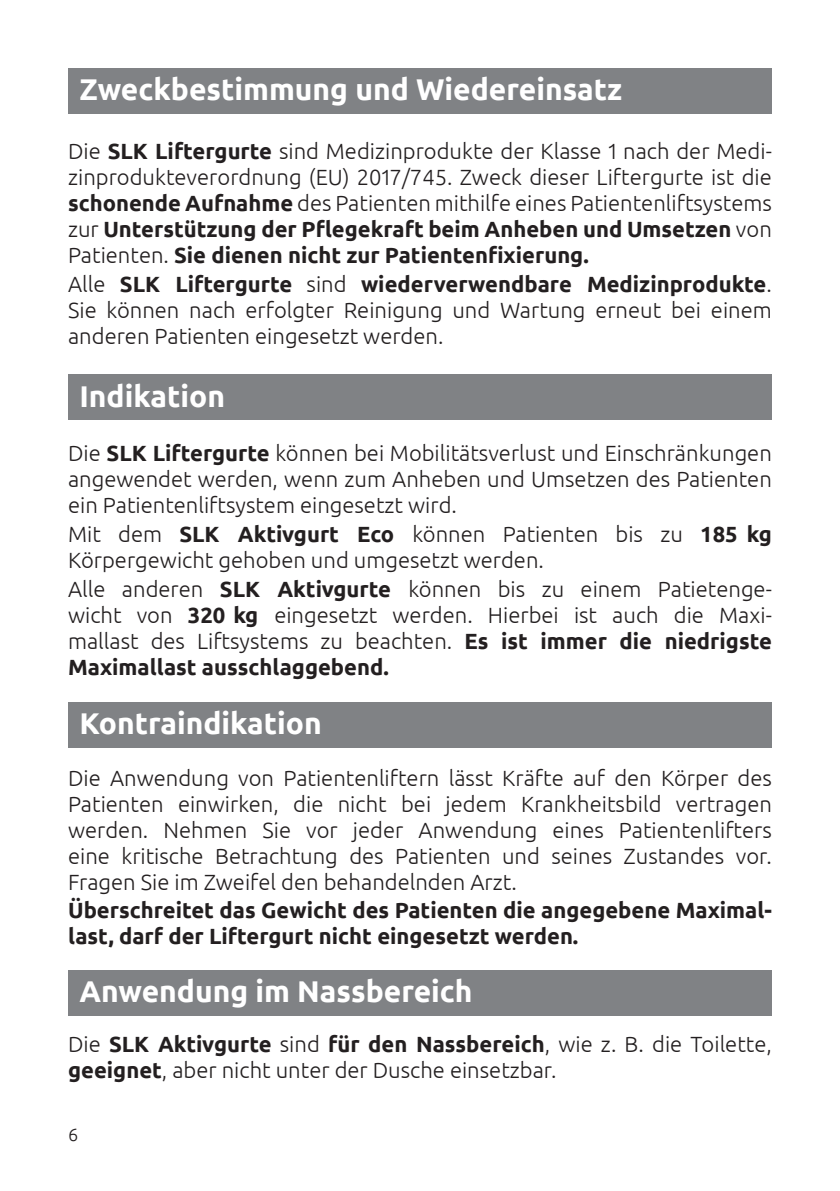
<style>
.page{position:relative;width:840px;height:1191px;background:#fff}
.page>*{position:absolute;margin:0;border:0;box-sizing:border-box;transform-origin:0 0}
.Headline_1{font:700 30px "Ubuntu";color:#fff}
.t1{font:300 22px/26px "Ubuntu";color:#231f20;text-align:justify}
.t2{font:700 22px/26px "Ubuntu";color:#231f20}
.t3{font:300 18px "Ubuntu";color:#231f20}
.s1{font-weight:700}
</style>
<div class="page">
<div style="left:68px;top:68px;width:703px;height:45px;background:#808285"></div>
<div style="left:68px;top:374px;width:703px;height:46px;background:#808285"></div>
<div style="left:68px;top:702px;width:703px;height:45px;background:#808285"></div>
<div style="left:68px;top:969px;width:703px;height:46px;background:#808285"></div>
<p class="Headline_1" style="left:79px;top:71px;width:544px">Zweckbestimmung und Wiedereinsatz</p>
<p class="t1" style="left:68px;top:137px;width:705px">Die <span class="s1">SLK Liftergurte</span> sind Medizinprodukte der Klasse 1 nach der Medi&shy;zinprodukteverordnung (EU) 2017/745. Zweck dieser Liftergurte ist die <span class="s1">schonende Aufnahme</span> des Patienten mithilfe eines Patientenliftsystems zur <span class="s1">Unterstützung der Pflegekraft beim Anheben und Umsetzen</span> von Patienten. <span class="s1">Sie dienen nicht zur Patientenfixierung.</span></p>
<p class="t1" style="left:68px;top:270px;width:704px">Alle <span class="s1">SLK Liftergurte</span> sind <span class="s1">wiederverwendbare Medizinprodukte</span>.<br>Sie können nach erfolgter Reinigung und Wartung erneut bei einem anderen Patienten eingesetzt werden.</p>
<p class="Headline_1" style="left:79px;top:378px;width:147px">Indikation</p>
<p class="t1" style="left:68px;top:439px;width:705px">Die <span class="s1">SLK Liftergurte</span> können bei Mobilitätsverlust und Einschränkungen angewendet werden, wenn zum Anheben und Umsetzen des Patienten ein Patientenliftsystem eingesetzt wird.</p>
<p class="t1" style="left:68px;top:520px;width:704px">Mit dem <span class="s1">SLK Aktivgurt Eco</span> können Patienten bis zu <span class="s1">185 kg<br></span>Körpergewicht gehoben und umgesetzt werden.</p>
<p class="t1" style="left:68px;top:575px;width:705px">Alle anderen <span class="s1">SLK Aktivgurte</span> können bis zu einem Patietenge&shy;wicht von <span class="s1">320 kg</span> eingesetzt werden. Hierbei ist auch die Maxi&shy;mallast des Liftsystems zu beachten. <span class="s1">Es ist immer die niedrigste Maximallast ausschlaggebend.</span></p>
<p class="Headline_1" style="left:79px;top:705px;width:244px">Kontraindikation</p>
<p class="t1" style="left:68px;top:764px;width:705px">Die Anwendung von Patientenliftern lässt Kräfte auf den Körper des Patienten einwirken, die nicht bei jedem Krankheitsbild vertragen werden. Nehmen Sie vor jeder Anwendung eines Patientenlifters eine kritische Betrachtung des Patienten und seines Zustandes vor.<br>Fragen Sie im Zweifel den behandelnden Arzt.</p>
<p class="t2" style="left:68px;top:897px;width:704px">Überschreitet das Gewicht des Patienten die angegebene Maximal&shy;last, darf der Liftergurt nicht eingesetzt werden.</p>
<p class="Headline_1" style="left:79px;top:973px;width:394px">Anwendung im Nassbereich</p>
<p class="t1" style="left:68px;top:1030px;width:704px">Die <span class="s1">SLK Aktivgurte</span> sind <span class="s1">für den Nassbereich</span>, wie z. B. die Toilette, <span class="s1">geeignet</span>, aber nicht unter der Dusche einsetzbar.</p>
<p class="t3" style="left:68px;top:1123px;width:12px">6</p>
</div>
